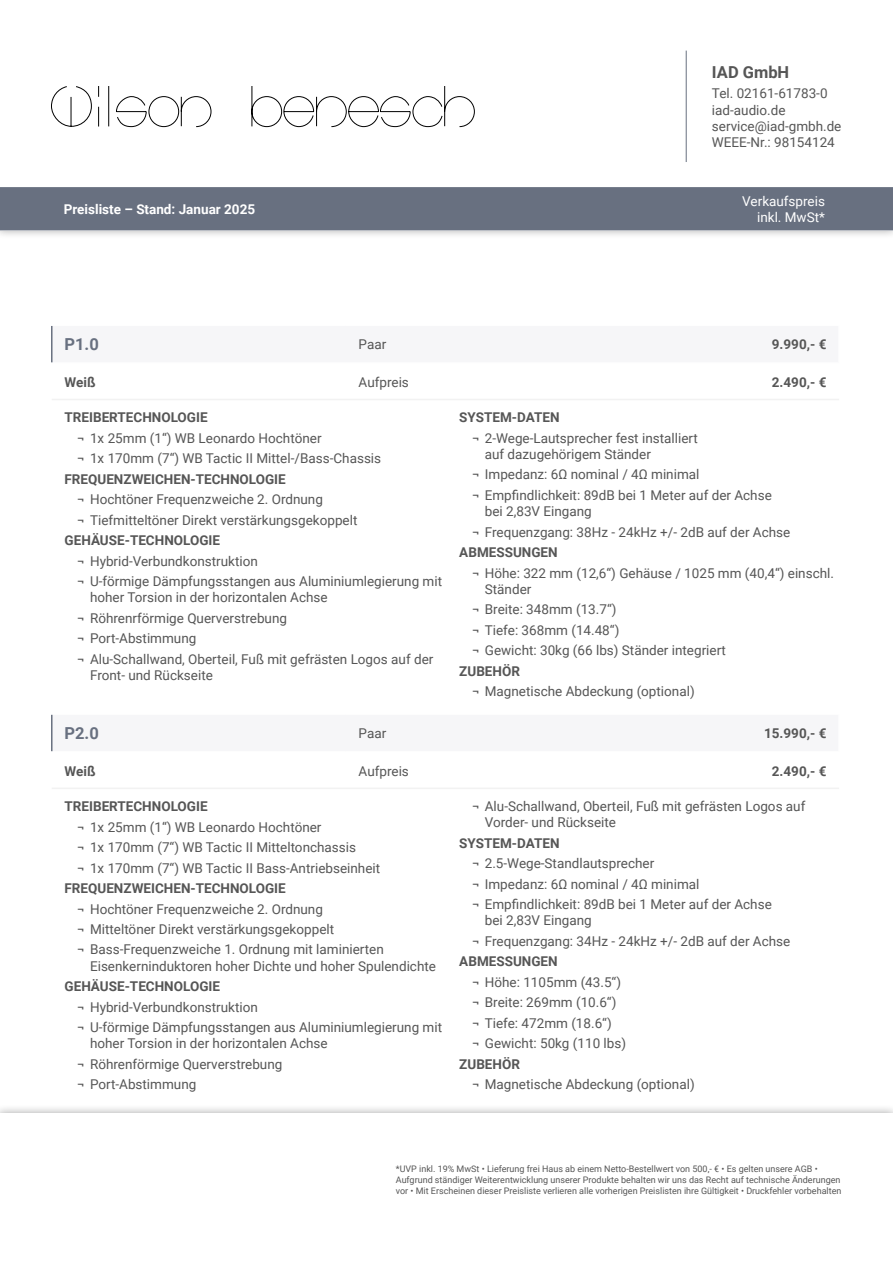
<style>
.page{position:relative;width:893px;height:1263px;background:#fff}
.page>*{position:absolute;margin:0;border:0;box-sizing:border-box;transform-origin:0 0}
.t1{font:700 16.5px "Roboto";color:#687080}
.t2{font:700 16.5px "Roboto";color:#565656}
.t3{font:13.5px/20.4px "Roboto";color:#565656}
.t4{font:700 13.5px "Roboto";color:#565656}
.t5{font:700 13.5px "Roboto";color:#fff}
.t6{font:13.5px/16.2px "Roboto";color:#fff;text-align:right}
.t7{font:9px/10.8px "Roboto";color:#565656}
</style>
<div class="page">
<div style="left:0;top:1104px;width:893px;height:159px;background:#000;opacity:.35"></div>
<div style="left:0;top:1113px;width:893px;height:150px;background:#fff"></div>
<div style="left:0;top:0;width:893px;height:240px;background:#000;opacity:.35"></div>
<div style="left:0;top:0;width:893px;height:230px;background:#fff"></div>
<hr style="left:686px;top:51px;width:1px;height:111px;background:#687080">
<svg style="left:51px;top:86px;width:424px;height:42px"></svg>
<div style="left:0;top:187px;width:893px;height:43px;background:#687080"></div>
<hr style="left:52px;top:399px;width:294px;height:1px;background:#f2f2f2">
<hr style="left:512px;top:399px;width:167px;height:1px;background:#f2f2f2">
<hr style="left:679px;top:399px;width:160px;height:1px;background:#f2f2f2">
<hr style="left:51px;top:326px;width:2px;height:36px;background:#687080">
<hr style="left:346px;top:399px;width:166px;height:1px;background:#f2f2f2">
<hr style="left:52px;top:787px;width:294px;height:2px;background:#f2f2f2">
<hr style="left:512px;top:787px;width:167px;height:2px;background:#f2f2f2">
<hr style="left:679px;top:787px;width:160px;height:2px;background:#f2f2f2">
<hr style="left:51px;top:715px;width:2px;height:36px;background:#687080">
<hr style="left:346px;top:787px;width:166px;height:2px;background:#f2f2f2">
<p class="t2" style="left:712px;top:61px;width:79px">IAD GmbH</p>
<p class="t3" style="left:712px;top:85px;width:131px;line-height:16.2px">Tel. 02161-61783-0 iad-audio.de service@iad-gmbh.de<br>WEEE-Nr.: 98154124</p>
<p class="t5" style="left:64px;top:200px;width:193px">Preisliste – Stand: Januar 2025</p>
<p class="t6" style="left:742px;top:192px;width:84px">Verkaufspreis inkl. MwSt*</p>
<p class="t1" style="left:65px;top:333px;width:36px">P1.0</p>
<p class="t3" style="left:359px;top:334px;width:29px">Paar</p>
<p class="t4" style="left:772px;top:335px;width:56px">9.990,- €</p>
<p class="t4" style="left:65px;top:372px;width:33px">Weiß</p>
<p class="t3" style="left:359px;top:371px;width:52px">Aufpreis</p>
<p class="t4" style="left:772px;top:372px;width:56px">2.490,- €</p>
<p class="t4" style="left:65px;top:408px;width:145px">TREIBERTECHNOLOGIE</p>
<p class="t3" style="left:77px;top:427px;width:305px">¬ 1x 25mm (1“) WB Leonardo Hochtöner<br>¬ 1x 170mm (7“) WB Tactic II Mittel-/Bass-Chassis</p>
<p class="t4" style="left:65px;top:469px;width:223px">FREQUENZWEICHEN-TECHNOLOGIE</p>
<p class="t3" style="left:77px;top:489px;width:282px">¬ Hochtöner Frequenzweiche 2. Ordnung<br>¬ Tiefmitteltöner Direkt verstärkungsgekoppelt</p>
<p class="t4" style="left:65px;top:531px;width:157px">GEHÄUSE-TECHNOLOGIE</p>
<p class="t3" style="left:77px;top:550px;width:366px">¬ Hybrid-Verbundkonstruktion<br>¬ U-förmige Dämpfungsstangen aus Aluminiumlegierung mit</p>
<p class="t3" style="left:77px;top:587px;width:358px;text-indent:13px">hoher Torsion in der horizontalen Achse<br>¬ Röhrenrförmige Querverstrebung<br>¬ Port-Abstimmung<br>¬ Alu-Schallwand, Oberteil, Fuß mit gefrästen Logos auf der</p>
<p class="t3" style="left:90px;top:664px;width:124px">Front- und Rückseite</p>
<p class="t4" style="left:459px;top:408px;width:102px">SYSTEM-DATEN</p>
<p class="t3" style="left:485px;top:429px;width:214px;line-height:16.2px;text-indent:-13px">¬ 2-Wege-Lautsprecher fest installiert auf dazugehörigem Ständer</p>
<p class="t3" style="left:472px;top:464px;width:301px">¬ Impedanz: 6Ω nominal / 4Ω minimal<br>¬ Empfindlichkeit: 89dB bei 1 Meter auf der Achse</p>
<p class="t3" style="left:472px;top:501px;width:320px;text-indent:13px">bei 2,83V Eingang<br>¬ Frequenzgang: 38Hz - 24kHz +/- 2dB auf der Achse</p>
<p class="t4" style="left:459px;top:543px;width:100px">ABMESSUNGEN</p>
<p class="t3" style="left:485px;top:564px;width:351px;line-height:16.2px;text-indent:-13px">¬ Höhe: 322 mm (12,6“) Gehäuse / 1025 mm (40,4“) einschl.<br>Ständer</p>
<p class="t3" style="left:472px;top:599px;width:255px">¬ Breite: 348mm (13.7“)<br>¬ Tiefe: 368mm (14.48“)<br>¬ Gewicht: 30kg (66 lbs) Ständer integriert</p>
<p class="t4" style="left:459px;top:661px;width:62px">ZUBEHÖR</p>
<p class="t3" style="left:472px;top:680px;width:224px">¬ Magnetische Abdeckung (optional)</p>
<p class="t1" style="left:65px;top:722px;width:36px">P2.0</p>
<p class="t3" style="left:359px;top:722px;width:29px">Paar</p>
<p class="t4" style="left:764px;top:724px;width:64px">15.990,- €</p>
<p class="t4" style="left:65px;top:761px;width:33px">Weiß</p>
<p class="t3" style="left:359px;top:760px;width:52px">Aufpreis</p>
<p class="t4" style="left:772px;top:761px;width:56px">2.490,- €</p>
<p class="t4" style="left:65px;top:797px;width:145px">TREIBERTECHNOLOGIE</p>
<p class="t3" style="left:77px;top:816px;width:304px">¬ 1x 25mm (1“) WB Leonardo Hochtöner<br>¬ 1x 170mm (7“) WB Tactic II Mitteltonchassis<br>¬ 1x 170mm (7“) WB Tactic II Bass-Antriebseinheit</p>
<p class="t4" style="left:65px;top:879px;width:223px">FREQUENZWEICHEN-TECHNOLOGIE</p>
<p class="t3" style="left:77px;top:898px;width:308px">¬ Hochtöner Frequenzweiche 2. Ordnung<br>¬ Mitteltöner Direkt verstärkungsgekoppelt<br>¬ Bass-Frequenzweiche 1. Ordnung mit laminierten</p>
<p class="t3" style="left:90px;top:955px;width:347px">Eisenkerninduktoren hoher Dichte und hoher Spulendichte</p>
<p class="t4" style="left:65px;top:977px;width:157px">GEHÄUSE-TECHNOLOGIE</p>
<p class="t3" style="left:77px;top:996px;width:366px">¬ Hybrid-Verbundkonstruktion<br>¬ U-förmige Dämpfungsstangen aus Aluminiumlegierung mit</p>
<p class="t3" style="left:77px;top:1033px;width:252px;text-indent:13px">hoher Torsion in der horizontalen Achse ¬ Röhrenförmige Querverstrebung<br>¬ Port-Abstimmung</p>
<p class="t3" style="left:485px;top:798px;width:322px;line-height:16.2px;text-indent:-13px">¬ Alu-Schallwand, Oberteil, Fuß mit gefrästen Logos auf<br>Vorder- und Rückseite</p>
<p class="t4" style="left:459px;top:834px;width:102px">SYSTEM-DATEN</p>
<p class="t3" style="left:472px;top:853px;width:301px">¬ 2.5-Wege-Standlautsprecher<br>¬ Impedanz: 6Ω nominal / 4Ω minimal<br>¬ Empfindlichkeit: 89dB bei 1 Meter auf der Achse</p>
<p class="t3" style="left:472px;top:910px;width:320px;text-indent:13px">bei 2,83V Eingang<br>¬ Frequenzgang: 34Hz - 24kHz +/- 2dB auf der Achse</p>
<p class="t4" style="left:459px;top:952px;width:100px">ABMESSUNGEN</p>
<p class="t3" style="left:472px;top:971px;width:156px">¬ Höhe: 1105mm (43.5“) ¬ Breite: 269mm (10.6“) ¬ Tiefe: 472mm (18.6“)<br>¬ Gewicht: 50kg (110 lbs)</p>
<p class="t4" style="left:459px;top:1054px;width:62px">ZUBEHÖR</p>
<p class="t3" style="left:472px;top:1073px;width:224px">¬ Magnetische Abdeckung (optional)</p>
<p class="t7" style="left:396px;top:1163px;width:447px">*UVP inkl. 19% MwSt • Lieferung frei Haus ab einem Netto-Bestellwert von 500,- € • Es gelten unsere AGB •<br>Aufgrund ständiger Weiterentwicklung unserer Produkte behalten wir uns das Recht auf technische Änderungen vor • Mit Erscheinen dieser Preisliste verlieren alle vorherigen Preislisten ihre Gültigkeit • Druckfehler vorbehalten</p>
</div>
